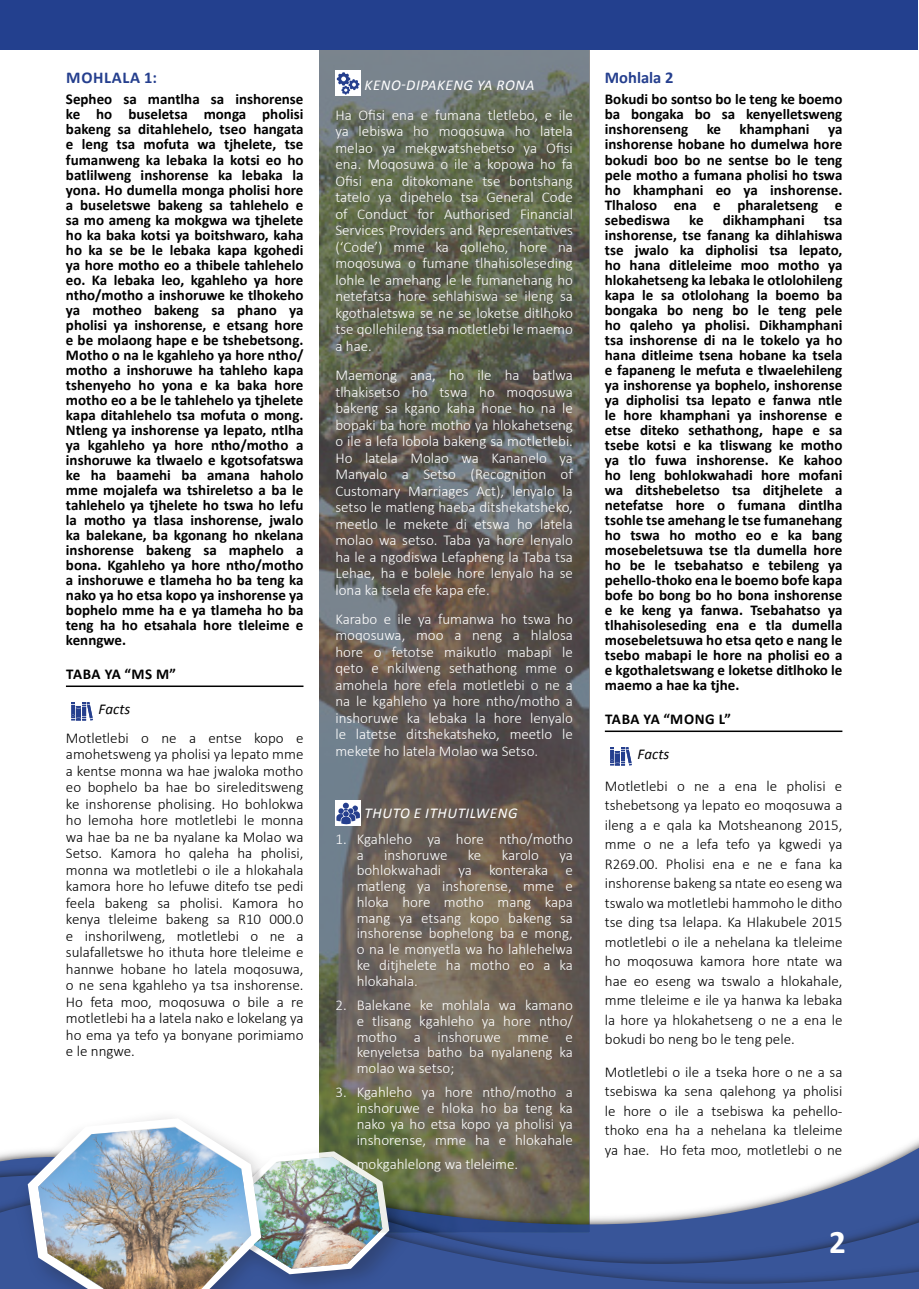
<style>
.page{position:relative;width:919px;height:1289px;background:#fff}
.page>*{position:absolute;margin:0;border:0;box-sizing:border-box;transform-origin:0 0}
.t1{font:700 33px "Calibri";color:#fff}
.t2{font:700 16.5px "Calibri";letter-spacing:.04em;color:#253f8e}
.t3{font:700 16.5px "Calibri";color:#253f8e}
.CASE_STUDY_ITALIC{font:700 15px/15px "Calibri";color:#000;text-align:justify}
.BODY_TEXT{font:300 15px/16.5px "Calibri";color:#fff;text-align:justify}
.BODY_TEXT-2{font:300 15px/16.5px "Calibri";color:#000;text-align:justify}
.BODY_TEXT-3{font:italic 15px "Calibri";letter-spacing:.04em;color:#fff}
.case_heading{font:700 15px "Calibri";letter-spacing:.035em;color:#000}
.BODY_TEXT-4{font:italic 15px "Calibri";color:#000}
</style>
<div class="page">
<svg style="left:319px;top:50px;width:271px;height:1075px;background:#646158"></svg>
<svg style="left:425px;top:1125px;width:165px;height:9px"></svg>
<img style="left:425px;top:1134px;width:493px;height:9px">
<svg style="left:425px;top:1146px;width:493px;height:7px"></svg>
<svg style="left:0;top:1160px;width:918px;height:128px;fill:#385599"></svg>
<img style="left:4px;top:1103px;width:421px;height:185px">
<svg style="left:28px;top:1118px;width:361px;height:170px"></svg>
<img style="left:253px;top:1156px;width:129px;height:112px">
<img style="left:38px;top:1127px;width:213px;height:161px">
<div style="left:1px;top:0;width:917px;height:50px;background:#23408e"></div>
<hr style="left:66px;top:685px;width:237px;height:2px;background:#000">
<svg style="left:71px;top:702px;width:22px;height:18px"></svg>
<div style="left:335px;top:71px;width:26px;height:25px;background:#fff"></div>
<svg style="left:337px;top:72px;width:22px;height:23px"></svg>
<div style="left:335px;top:800px;width:26px;height:26px;background:#fff"></div>
<svg style="left:336px;top:802px;width:24px;height:22px"></svg>
<hr style="left:604px;top:730px;width:238px;height:2px;background:#000">
<svg style="left:610px;top:747px;width:22px;height:18px"></svg>
<p class="t2" style="left:66px;top:67px;width:92px">MOHLALA 1:</p>
<p class="CASE_STUDY_ITALIC" style="left:66px;top:92px;width:239px">Sepheo sa mantlha sa inshorense ke ho buseletsa monga pholisi bakeng sa ditahlehelo, tseo hangata e leng tsa mofuta wa tjhelete, tse fumanweng ka lebaka la kotsi eo ho batlilweng inshorense ka lebaka la yona. Ho dumella monga pholisi hore a buseletswe bakeng sa tahlehelo e sa mo ameng ka mokgwa wa tjhelete ho ka baka kotsi ya boitshwaro, kaha ho ka se be le lebaka kapa kgohedi ya hore motho eo a thibele tahlehelo eo. Ka lebaka leo, kgahleho ya hore ntho/motho a inshoruwe ke tlhokeho ya motheo bakeng sa phano ya pholisi ya inshorense, e etsang hore e be molaong hape e be tshebetsong.<br>Motho o na le kgahleho ya hore ntho/ motho a inshoruwe ha tahleho kapa tshenyeho ho yona e ka baka hore motho eo a be le tahlehelo ya tjhelete kapa ditahlehelo tsa mofuta o mong.<br>Ntleng ya inshorense ya lepato, ntlha ya kgahleho ya hore ntho/motho a inshoruwe ka tlwaelo e kgotsofatswa ke ha baamehi ba amana haholo mme mojalefa wa tshireletso a ba le tahlehelo ya tjhelete ho tswa ho lefu la motho ya tlasa inshorense, jwalo ka balekane, ba kgonang ho nkelana inshorense bakeng sa maphelo a bona. Kgahleho ya hore ntho/motho a inshoruwe e tlameha ho ba teng ka nako ya ho etsa kopo ya inshorense ya bophelo mme ha e ya tlameha ho ba teng ha ho etsahala hore tleleime e kenngwe.</p>
<p class="case_heading" style="left:66px;top:664px;width:111px">TABA YA “MS M”</p>
<p class="BODY_TEXT-4" style="left:98px;top:698px;width:33px">Facts</p>
<p class="BODY_TEXT-2" style="left:66px;top:729px;width:239px">Motletlebi o ne a entse kopo e amohetsweng ya pholisi ya lepato mme a kentse monna wa hae jwaloka motho eo bophelo ba hae bo sireleditsweng ke inshorense pholising. Ho bohlokwa ho lemoha hore motletlebi le monna wa hae ba ne ba nyalane ka Molao wa Setso. Kamora ho qaleha ha pholisi, monna wa motletlebi o ile a hlokahala kamora hore ho lefuwe ditefo tse pedi feela bakeng sa pholisi. Kamora ho kenya tleleime bakeng sa R10 000.0 e inshorilweng, motletlebi o ne a sulafalletswe ho ithuta hore tleleime e hannwe hobane ho latela moqosuwa, o ne sena kgahleho ya tsa inshorense.<br>Ho feta moo, moqosuwa o bile a re motletlebi ha a latela nako e lokelang ya ho ema ya tefo ya bonyane porimiamo e le nngwe.</p>
<p class="BODY_TEXT-3" style="left:364px;top:75px;width:171px">KENO-DIPAKENG YA RONA</p>
<p class="BODY_TEXT" style="left:335px;top:106px;width:239px">Ha Ofisi ena e fumana tletlebo, e ile ya lebiswa ho moqosuwa ho latela melao ya mekgwatshebetso ya Ofisi ena. Moqosuwa o ile a kopowa ho fa Ofisi ena ditokomane tse bontshang tatelo ya dipehelo tsa General Code of Conduct for Authorised Financial Services Providers and Representatives (‘Code’) mme ka qolleho, hore na moqosuwa o fumane tlhahisoleseding lohle le amehang le le fumanehang ho netefatsa hore sehlahiswa se ileng sa kgothaletswa se ne se loketse ditlhoko tse qollehileng tsa motletlebi le maemo a hae.</p>
<p class="BODY_TEXT" style="left:335px;top:366px;width:239px">Maemong ana, ho ile ha batlwa tlhakisetso ho tswa ho moqosuwa bakeng sa kgano kaha hone ho na le bopaki ba hore motho ya hlokahetseng o ile a lefa lobola bakeng sa motletlebi.<br>Ho latela Molao wa Kananelo ya Manyalo a Setso (Recognition of Customary Marriages Act), lenyalo la setso le matleng haeba ditshekatsheko, meetlo le mekete di etswa ho latela molao wa setso. Taba ya hore lenyalo ha le a ngodiswa Lefapheng la Taba tsa Lehae, ha e bolele hore lenyalo ha se lona ka tsela efe kapa efe.</p>
<p class="BODY_TEXT" style="left:335px;top:610px;width:239px">Karabo e ile ya fumanwa ho tswa ho moqosuwa, moo a neng a hlalosa hore o fetotse maikutlo mabapi le qeto e nkilweng sethathong mme o amohela hore efela motletlebi o ne a na le kgahleho ya hore ntho/motho a inshoruwe ka lebaka la hore lenyalo le latetse ditshekatsheko, meetlo le mekete ho latela Molao wa Setso.</p>
<p class="BODY_TEXT-3" style="left:364px;top:802px;width:154px">THUTO E ITHUTILWENG</p>
<p class="BODY_TEXT" style="left:356px;top:830px;width:218px;line-height:15.8px;text-indent:-21px">1. Kgahleho ya hore ntho/motho a</p>
<p class="BODY_TEXT" style="left:384px;top:845px;width:65px">inshoruwe</p>
<p class="BODY_TEXT" style="left:468px;top:845px;width:15px">ke</p>
<p class="BODY_TEXT" style="left:501px;top:845px;width:39px">karolo</p>
<p class="BODY_TEXT" style="left:356px;top:846px;width:218px;line-height:15.8px;text-indent:203px">ya bohlokwahadi ya konteraka e matleng ya inshorense, mme e hloka hore motho mang kapa mang ya etsang kopo bakeng sa inshorense bophelong ba e mong, o na le monyetla wa ho lahlehelwa ke ditjhelete ha motho eo a ka hlokahala.</p>
<p class="BODY_TEXT" style="left:356px;top:996px;width:218px;line-height:15.8px;text-indent:-21px">2. Balekane ke mohlala wa kamano e tlisang kgahleho ya hore ntho/ motho a inshoruwe mme e kenyeletsa batho ba nyalaneng ka molao wa setso;</p>
<p class="BODY_TEXT" style="left:356px;top:1083px;width:218px;line-height:15.8px;text-indent:-21px">3. Kgahleho ya hore ntho/motho a inshoruwe e hloka ho ba teng ka nako ya ho etsa kopo ya pholisi ya inshorense, mme ha e hlokahale</p>
<p class="BODY_TEXT" style="left:356px;top:1155px;width:163px">mokgahlelong wa tleleime.</p>
<p class="t3" style="left:604px;top:67px;width:70px">Mohlala 2</p>
<p class="CASE_STUDY_ITALIC" style="left:604px;top:92px;width:239px">Bokudi bo sontso bo le teng ke boemo ba bongaka bo sa kenyelletsweng inshorenseng ke khamphani ya inshorense hobane ho dumelwa hore bokudi boo bo ne sentse bo le teng pele motho a fumana pholisi ho tswa ho khamphani eo ya inshorense.<br>Tlhaloso ena e pharaletseng e sebediswa</p>
<p class="CASE_STUDY_ITALIC" style="left:689px;top:212px;width:16px">ke</p>
<p class="CASE_STUDY_ITALIC" style="left:722px;top:212px;width:83px">dikhamphani</p>
<p class="CASE_STUDY_ITALIC" style="left:604px;top:212px;width:239px;text-indent:219px">tsa inshorense, tse fanang ka dihlahiswa tse jwalo ka dipholisi tsa lepato, ho hana ditleleime moo motho ya hlokahetseng ka lebaka le otlolohileng kapa le sa otlolohang la boemo ba bongaka bo neng bo le teng pele ho qaleho ya pholisi. Dikhamphani tsa inshorense di na le tokelo ya ho hana ditleime tsena hobane ka tsela e fapaneng le mefuta e tlwaelehileng ya inshorense ya bophelo, inshorense ya dipholisi tsa lepato e fanwa ntle le hore khamphani ya inshorense e etse diteko sethathong, hape e sa tsebe kotsi e ka tliswang ke motho ya tlo fuwa inshorense. Ke kahoo ho leng bohlokwahadi hore mofani wa ditshebeletso tsa ditjhelete a netefatse hore o fumana dintlha tsohle tse amehang le tse fumanehang ho tswa ho motho eo e ka bang mosebeletsuwa tse tla dumella hore ho be le tsebahatso e tebileng ya pehello-thoko ena le boemo bofe kapa bofe bo bong bo ho bona inshorense e ke keng ya fanwa. Tsebahatso ya tlhahisoleseding ena e tla dumella mosebeletsuwa ho etsa qeto e nang le tsebo mabapi le hore na pholisi eo a e kgothaletswang e loketse ditlhoko le maemo a hae ka tjhe.</p>
<p class="case_heading" style="left:605px;top:709px;width:127px">TABA YA “MONG L”</p>
<p class="BODY_TEXT-4" style="left:637px;top:743px;width:33px">Facts</p>
<p class="BODY_TEXT-2" style="left:604px;top:775px;width:239px;line-height:19.5px">Motletlebi o ne a ena le pholisi e tshebetsong ya lepato eo moqosuwa a ileng a e qala ka Motsheanong 2015, mme o ne a lefa tefo ya kgwedi ya R269.00. Pholisi ena e ne e fana ka inshorense bakeng sa ntate eo eseng wa tswalo wa motletlebi hammoho le ditho tse ding tsa lelapa. Ka Hlakubele 2015 motletlebi o ile a nehelana ka tleleime ho moqosuwa kamora hore ntate wa hae eo eseng wa tswalo a hlokahale, mme tleleime e ile ya hanwa ka lebaka la hore ya hlokahetseng o ne a ena le bokudi bo neng bo le teng pele.</p>
<p class="BODY_TEXT-2" style="left:604px;top:1061px;width:239px;line-height:19.5px">Motletlebi o ile a tseka hore o ne a sa tsebiswa ka sena qalehong ya pholisi le hore o ile a tsebiswa ka pehello&shy;thoko ena ha a nehelana ka tleleime ya hae. Ho feta moo, motletlebi o ne</p>
<h1 class="t1" style="left:829px;top:1220px;width:18px">2</h1>
</div>
